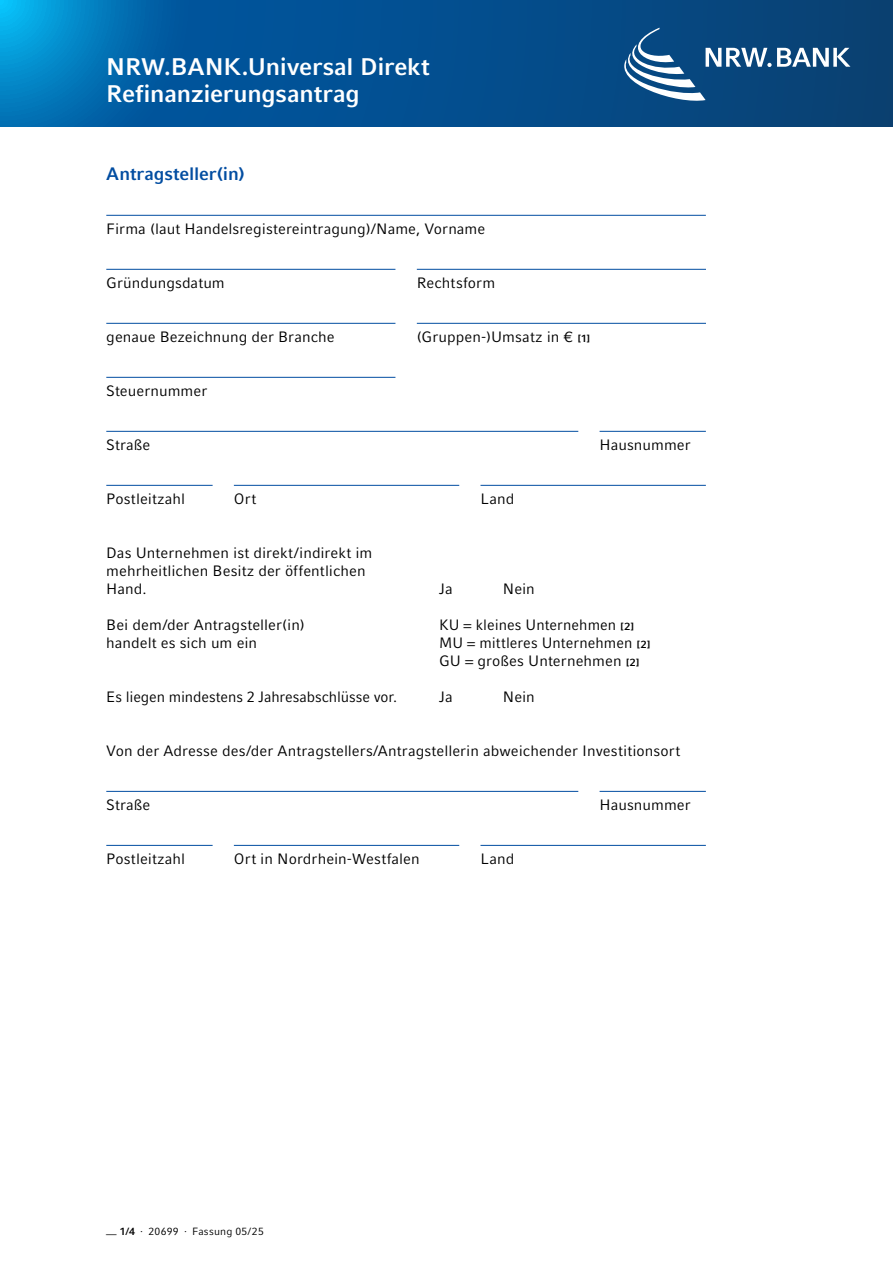
<style>
.page{position:relative;width:893px;height:1263px;background:#fff}
.page>*{position:absolute;margin:0;border:0;box-sizing:border-box;transform-origin:0 0}
.HL_HL_weiß{font:700 24px/27px "Compatil Fact LT Pro";letter-spacing:-.01em;color:#fff}
.HL_Kapitel_HL{font:700 18px "Compatil Fact LT Pro";letter-spacing:-.005em;color:#024da1}
.G_G_LZ{font:15px/18px "Compatil Fact LT Pro";letter-spacing:.005em;color:#000}
.G_G{font:15px "Compatil Fact LT Pro";letter-spacing:.005em;color:#000}
.G_G_2LZ{font:15px "Compatil Fact LT Pro";letter-spacing:.005em;color:#000}
.t1{font:10.5px "Compatil Fact LT Pro";letter-spacing:.025em;color:#000}
.s1{font-weight:700;font-size:10.5px}
.s2{font-weight:700}
</style>
<div class="page">
<svg style="left:0;top:0;width:893px;height:126px;background:#035696"></svg>
<hr style="left:106px;top:215px;width:600px;height:1px;background:#024da1">
<hr style="left:106px;top:269px;width:289px;height:1px;background:#024da1">
<hr style="left:417px;top:269px;width:289px;height:1px;background:#024da1">
<hr style="left:106px;top:323px;width:289px;height:1px;background:#024da1">
<hr style="left:417px;top:323px;width:289px;height:1px;background:#024da1">
<hr style="left:106px;top:377px;width:289px;height:1px;background:#024da1">
<hr style="left:106px;top:431px;width:472px;height:1px;background:#024da1">
<hr style="left:600px;top:431px;width:106px;height:1px;background:#024da1">
<hr style="left:106px;top:485px;width:107px;height:1px;background:#024da1">
<hr style="left:234px;top:485px;width:225px;height:1px;background:#024da1">
<hr style="left:480px;top:485px;width:226px;height:1px;background:#024da1">
<hr style="left:106px;top:791px;width:472px;height:1px;background:#024da1">
<hr style="left:600px;top:791px;width:106px;height:1px;background:#024da1">
<hr style="left:106px;top:845px;width:107px;height:1px;background:#024da1">
<hr style="left:234px;top:845px;width:225px;height:1px;background:#024da1">
<hr style="left:480px;top:845px;width:226px;height:1px;background:#024da1">
<svg style="left:624px;top:28px;width:226px;height:73px;background:#2e6290"></svg>
<h1 class="HL_HL_weiß" style="left:106px;top:53px;width:325px">NRW.BANK.Universal Direkt<br>Refinanzierungsantrag</h1>
<h2 class="HL_Kapitel_HL" style="left:106px;top:163px;width:140px">Antragsteller(in)</h2>
<p class="G_G_LZ" style="left:106px;top:219px;width:381px">Firma (laut Handelsregistereintragung)/Name, Vorname</p>
<p class="G_G_LZ" style="left:106px;top:273px;width:120px">Gründungsdatum</p>
<p class="G_G_LZ" style="left:417px;top:273px;width:80px">Rechtsform</p>
<p class="G_G_LZ" style="left:106px;top:327px;width:230px">genaue Bezeichnung der Branche</p>
<p class="G_G_LZ" style="left:417px;top:327px;width:175px">(Gruppen-)Umsatz in € <span class="s1">[1]</span></p>
<p class="G_G_LZ" style="left:106px;top:381px;width:102px">Steuernummer</p>
<p class="G_G_LZ" style="left:106px;top:435px;width:46px">Straße</p>
<p class="G_G_LZ" style="left:600px;top:435px;width:93px">Hausnummer</p>
<p class="G_G_2LZ" style="left:106px;top:490px;width:80px">Postleitzahl</p>
<p class="G_G_2LZ" style="left:234px;top:490px;width:24px">Ort</p>
<p class="G_G_2LZ" style="left:480px;top:490px;width:35px">Land</p>
<p class="G_G_LZ" style="left:106px;top:543px;width:268px">Das Unternehmen ist direkt/indirekt im mehrheitlichen Besitz der öffentlichen<br>Hand.</p>
<p class="G_G_LZ" style="left:439px;top:579px;width:15px">Ja</p>
<p class="G_G_LZ" style="left:503px;top:579px;width:33px">Nein</p>
<p class="G_G_LZ" style="left:106px;top:615px;width:200px">Bei dem/der Antragsteller(in) handelt es sich um ein</p>
<p class="G_G" style="left:439px;top:616px;width:197px">KU = kleines Unternehmen <span class="s1">[2]</span></p>
<p class="G_G" style="left:439px;top:634px;width:213px">MU = mittleres Unternehmen <span class="s1">[2]</span></p>
<p class="G_G" style="left:439px;top:652px;width:202px">GU = großes Unternehmen <span class="s1">[2]</span></p>
<p class="G_G_LZ" style="left:106px;top:687px;width:292px">Es liegen mindestens 2 Jahresabschlüsse vor.</p>
<p class="G_G_LZ" style="left:439px;top:687px;width:15px">Ja</p>
<p class="G_G_LZ" style="left:503px;top:687px;width:33px">Nein</p>
<p class="G_G_LZ" style="left:106px;top:741px;width:575px">Von der Adresse des/der Antragstellers/Antragstellerin abweichender Investitionsort</p>
<p class="G_G_LZ" style="left:106px;top:795px;width:46px">Straße</p>
<p class="G_G_LZ" style="left:600px;top:795px;width:93px">Hausnummer</p>
<p class="G_G_2LZ" style="left:106px;top:850px;width:80px">Postleitzahl</p>
<p class="G_G_2LZ" style="left:234px;top:850px;width:187px">Ort in Nordrhein-Westfalen</p>
<p class="G_G_2LZ" style="left:480px;top:850px;width:35px">Land</p>
<p class="t1" style="left:106px;top:1225px;width:159px">— <span class="s2">1/4</span> · 20699 · Fassung 05/25</p>
</div>
